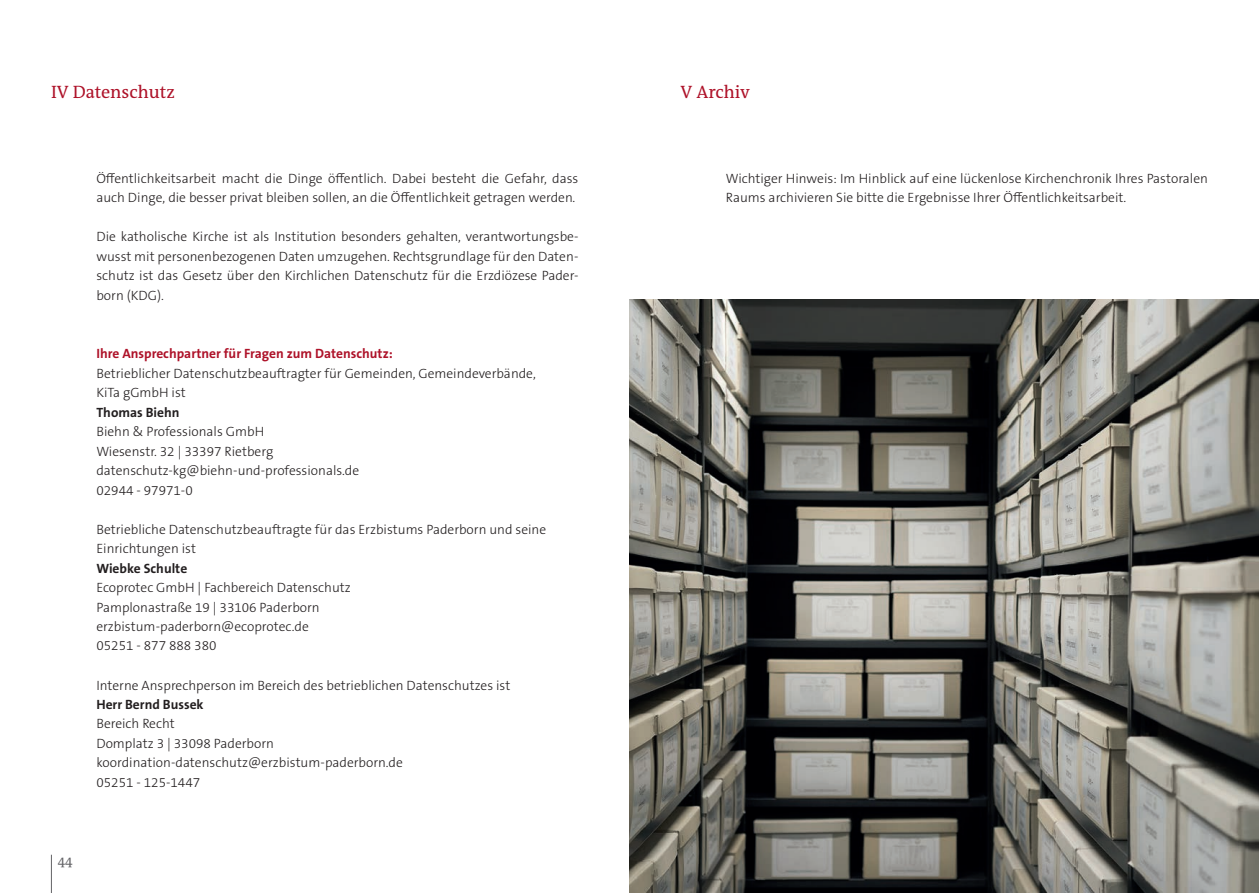
<style>
.page{position:relative;width:1259px;height:893px;background:#fff}
.page>*{position:absolute;margin:0;border:0;box-sizing:border-box;transform-origin:0 0}
.t1{font:18px "The Antiqua B W5 Plain";color:#ae1229}
.t2{font:300 13.5px/19.5px "The Sans B W3";color:#231f20}
.t3{font:700 13.5px "The Sans B W7";color:#ae1229}
.t4{font:700 13.5px "The Sans B W7";color:#231f20}
.t5{font:13.5px "The Antiqua B W5 Plain";color:#636366}
</style>
<div class="page">
<hr style="left:51px;top:855px;width:1px;height:38px;background:#636366">
<img style="left:629px;top:300px;width:630px;height:593px">
<h1 class="t1" style="left:51px;top:81px;width:125px">IV Datenschutz</h1>
<p class="t2" style="left:96px;top:168px;width:483px">Öffentlichkeitsarbeit macht die Dinge öffentlich. Dabei besteht die Gefahr, dass auch Dinge, die besser privat bleiben sollen, an die Öffentlichkeit getragen werden.</p>
<p class="t2" style="left:96px;top:227px;width:483px;text-align:justify">Die katholische Kirche ist als Institution besonders gehalten, verantwortungsbe&shy;wusst mit personenbezogenen Daten umzugehen. Rechtsgrundlage für den Daten&shy;schutz ist das Gesetz über den Kirchlichen Datenschutz für die Erzdiözese Pader&shy;born (KDG).</p>
<p class="t3" style="left:96px;top:345px;width:298px">Ihre Ansprechpartner für Fragen zum Datenschutz:</p>
<p class="t2" style="left:96px;top:363px;width:441px">Betrieblicher Datenschutzbeauftragter für Gemeinden, Gemeindeverbände,<br>KiTa gGmbH ist</p>
<p class="t4" style="left:96px;top:403px;width:85px">Thomas Biehn</p>
<p class="t2" style="left:96px;top:422px;width:264px">Biehn &amp; Professionals GmbH<br>Wiesenstr. 32 | 33397 Rietberg datenschutz-kg@biehn-und-professionals.de<br>02944 - 97971-0</p>
<p class="t2" style="left:96px;top:519px;width:451px">Betriebliche Datenschutzbeauftragte für das Erzbistums Paderborn und seine<br>Einrichtungen ist</p>
<p class="t4" style="left:96px;top:559px;width:92px">Wiebke Schulte</p>
<p class="t2" style="left:96px;top:578px;width:256px">Ecoprotec GmbH | Fachbereich Datenschutz Pamplonastraße 19 | 33106 Paderborn erzbistum-paderborn@ecoprotec.de<br>05251 - 877 888 380</p>
<p class="t2" style="left:96px;top:675px;width:415px">Interne Ansprechperson im Bereich des betrieblichen Datenschutzes ist</p>
<p class="t4" style="left:96px;top:696px;width:109px">Herr Bernd Bussek</p>
<p class="t2" style="left:96px;top:714px;width:308px">Bereich Recht<br>Domplatz 3 | 33098 Paderborn koordination-datenschutz@erzbistum-paderborn.de<br>05251 - 125-1447</p>
<p class="t5" style="left:58px;top:852px;width:16px">44</p>
<h1 class="t1" style="left:680px;top:81px;width:71px">V Archiv</h1>
<p class="t2" style="left:726px;top:168px;width:483px">Wichtiger Hinweis: Im Hinblick auf eine lückenlose Kirchenchronik Ihres Pastoralen<br>Raums archivieren Sie bitte die Ergebnisse Ihrer Öffentlichkeitsarbeit.</p>
</div>
